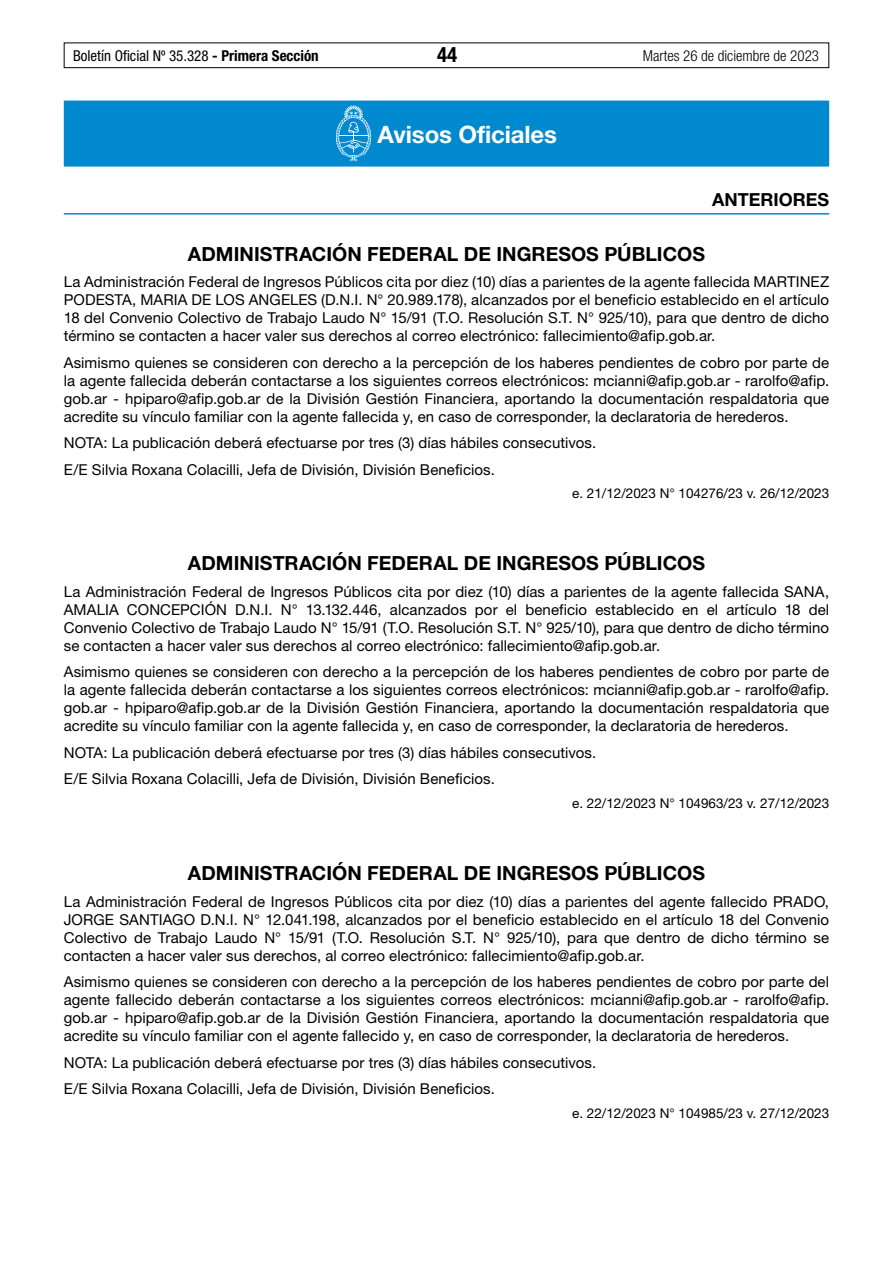
<style>
.page{position:relative;width:893px;height:1263px;background:#fff}
.page>*{position:absolute;margin:0;border:0;box-sizing:border-box;transform-origin:0 0}
.t1{font:700 24px "Helvetica Neue LT Std";letter-spacing:-.005em;color:#fff}
.t2{font:700 condensed 21px "Helvetica Neue LT Std";color:#000}
.t3{font:700 19.5px "Helvetica Neue LT Std";letter-spacing:.005em;color:#000}
.t4{font:700 18px "Helvetica Neue LT Std";color:#000}
.t5{font:15px/18px "Helvetica Neue LT Std";letter-spacing:.005em;color:#000;text-align:justify}
.t6{font:condensed 15px "Helvetica Neue LT Std";color:#000}
.t7{font:300 condensed 15px "Helvetica Neue LT Std";color:#000}
.t8{font:13.5px "Helvetica Neue LT Std";color:#000}
.s1{font-weight:700}
</style>
<div class="page">
<div style="left:64px;top:43px;width:765px;height:25px;border:1px solid #000"></div>
<div style="left:64px;top:101px;width:765px;height:66px;background:#0089cf"></div>
<hr style="left:64px;top:213px;width:765px;height:2px;background:#0089cf">
<svg style="left:336px;top:105px;width:35px;height:56px"></svg>
<p class="t6" style="left:73px;top:47px;width:247px">Boletín Oficial Nº 35.328 <span class="s1">- Primera Sección</span></p>
<h2 class="t2" style="left:437px;top:42px;width:22px">44</h2>
<p class="t7" style="left:643px;top:47px;width:178px">Martes 26 de diciembre de 2023</p>
<h1 class="t1" style="left:378px;top:120px;width:181px">Avisos Oficiales</h1>
<p class="t4" style="left:712px;top:188px;width:118px">ANTERIORES</p>
<h3 class="t3" style="left:188px;top:242px;width:518px">ADMINISTRACIÓN FEDERAL DE INGRESOS PÚBLICOS</h3>
<p class="t5" style="left:64px;top:273px;width:767px">La Administración Federal de Ingresos Públicos cita por diez (10) días a parientes de la agente fallecida MARTINEZ PODESTA, MARIA DE LOS ANGELES (D.N.I. N° 20.989.178), alcanzados por el beneficio establecido en el artículo 18 del Convenio Colectivo de Trabajo Laudo N° 15/91 (T.O. Resolución S.T. N° 925/10), para que dentro de dicho término se contacten a hacer valer sus derechos al correo electrónico: fallecimiento@afip.gob.ar.</p>
<p class="t5" style="left:64px;top:353px;width:767px">Asimismo quienes se consideren con derecho a la percepción de los haberes pendientes de cobro por parte de la agente fallecida deberán contactarse a los siguientes correos electrónicos: mcianni@afip.gob.ar - rarolfo@afip. gob.ar - hpiparo@afip.gob.ar de la División Gestión Financiera, aportando la documentación respaldatoria que acredite su vínculo familiar con la agente fallecida y, en caso de corresponder, la declaratoria de herederos.</p>
<p class="t5" style="left:64px;top:430px;width:534px;line-height:26.5px">NOTA: La publicación deberá efectuarse por tres (3) días hábiles consecutivos.<br>E/E Silvia Roxana Colacilli, Jefa de División, División Beneficios.</p>
<p class="t8" style="left:572px;top:485px;width:259px">e. 21/12/2023 N° 104276/23 v. 26/12/2023</p>
<h3 class="t3" style="left:188px;top:551px;width:518px">ADMINISTRACIÓN FEDERAL DE INGRESOS PÚBLICOS</h3>
<p class="t5" style="left:64px;top:582px;width:767px">La Administración Federal de Ingresos Públicos cita por diez (10) días a parientes de la agente fallecida SANA, AMALIA CONCEPCIÓN D.N.I. N° 13.132.446, alcanzados por el beneficio establecido en el artículo 18 del Convenio Colectivo de Trabajo Laudo N° 15/91 (T.O. Resolución S.T. N° 925/10), para que dentro de dicho término se contacten a hacer valer sus derechos al correo electrónico: fallecimiento@afip.gob.ar.</p>
<p class="t5" style="left:64px;top:663px;width:767px">Asimismo quienes se consideren con derecho a la percepción de los haberes pendientes de cobro por parte de la agente fallecida deberán contactarse a los siguientes correos electrónicos: mcianni@afip.gob.ar - rarolfo@afip. gob.ar - hpiparo@afip.gob.ar de la División Gestión Financiera, aportando la documentación respaldatoria que acredite su vínculo familiar con la agente fallecida y, en caso de corresponder, la declaratoria de herederos.</p>
<p class="t5" style="left:64px;top:739px;width:534px;line-height:26.5px">NOTA: La publicación deberá efectuarse por tres (3) días hábiles consecutivos.<br>E/E Silvia Roxana Colacilli, Jefa de División, División Beneficios.</p>
<p class="t8" style="left:572px;top:795px;width:259px">e. 22/12/2023 N° 104963/23 v. 27/12/2023</p>
<h3 class="t3" style="left:188px;top:861px;width:518px">ADMINISTRACIÓN FEDERAL DE INGRESOS PÚBLICOS</h3>
<p class="t5" style="left:64px;top:892px;width:767px">La Administración Federal de Ingresos Públicos cita por diez (10) días a parientes del agente fallecido PRADO, JORGE SANTIAGO D.N.I. N° 12.041.198, alcanzados por el beneficio establecido en el artículo 18 del Convenio Colectivo de Trabajo Laudo N° 15/91 (T.O. Resolución S.T. N° 925/10), para que dentro de dicho término se contacten a hacer valer sus derechos, al correo electrónico: fallecimiento@afip.gob.ar.</p>
<p class="t5" style="left:64px;top:972px;width:767px">Asimismo quienes se consideren con derecho a la percepción de los haberes pendientes de cobro por parte del agente fallecido deberán contactarse a los siguientes correos electrónicos: mcianni@afip.gob.ar - rarolfo@afip. gob.ar - hpiparo@afip.gob.ar de la División Gestión Financiera, aportando la documentación respaldatoria que acredite su vínculo familiar con el agente fallecido y, en caso de corresponder, la declaratoria de herederos.</p>
<p class="t5" style="left:64px;top:1049px;width:534px;line-height:26.5px">NOTA: La publicación deberá efectuarse por tres (3) días hábiles consecutivos.<br>E/E Silvia Roxana Colacilli, Jefa de División, División Beneficios.</p>
<p class="t8" style="left:572px;top:1105px;width:259px">e. 22/12/2023 N° 104985/23 v. 27/12/2023</p>
</div>
